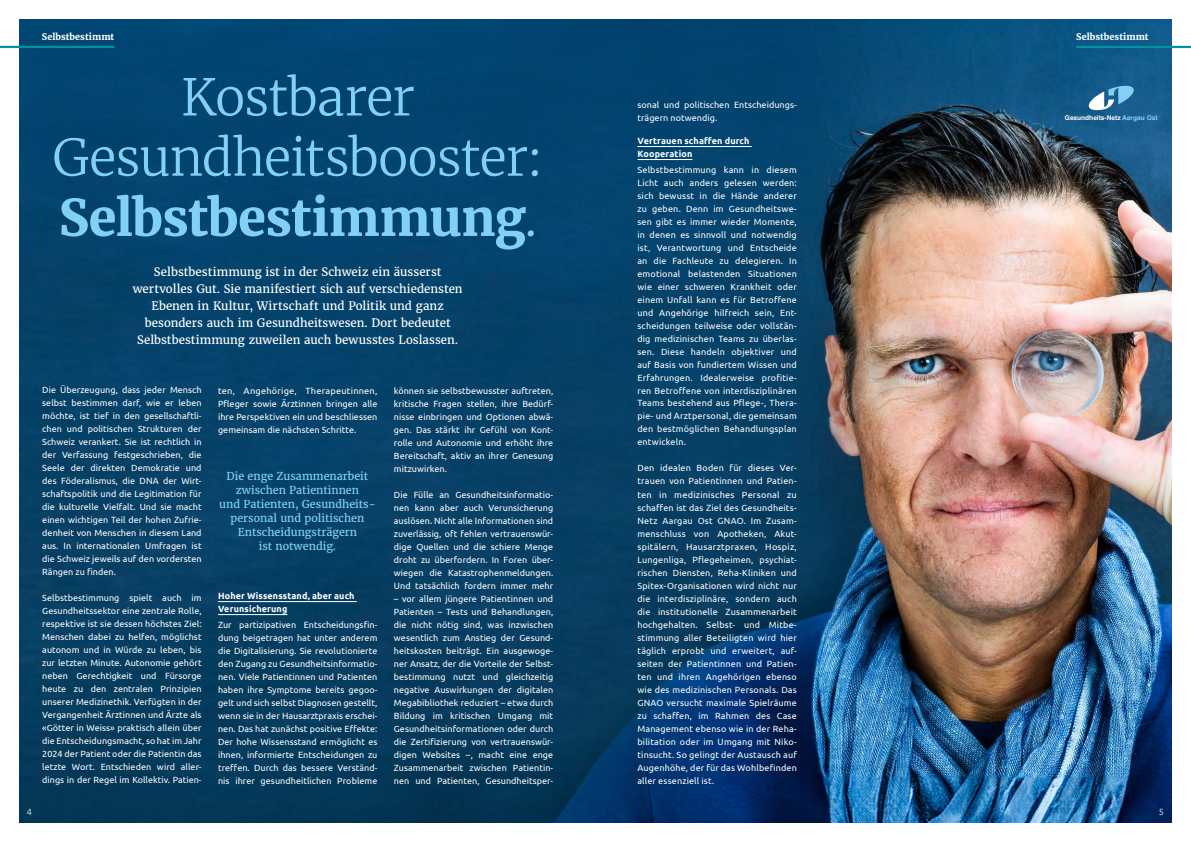
<style>
.page{position:relative;width:1191px;height:842px;background:#fff}
.page>*{position:absolute;margin:0;border:0;box-sizing:border-box;transform-origin:0 0}
.t1{font:300 50.4px/60.2px "Merriweather";letter-spacing:-.02em;color:#83d0f5;text-align:center}
.t2{font:11.5px/17px "Merriweather";letter-spacing:.005em;color:#fff;text-align:center}
.t3{font:10.8px/14px "Merriweather";color:#83d0f5;text-align:center}
.t4{font:9px/13px "Ubuntu";letter-spacing:.005em;color:#fff;text-align:justify}
.t5{font:700 9px/13px "Ubuntu";letter-spacing:.015em;color:#fff}
.t6{font:700 9px "Merriweather";letter-spacing:.005em;color:#fff}
.t7{font:300 9px "Ubuntu";color:#fff}
.t8{font:700 6.6px "Helvetica";color:#fff}
.s1{font-weight:700}
.s2{color:#83d0f5}
</style>
<div class="page">
<img style="left:20px;top:20px;width:1151px;height:802px">
<svg style="left:1087px;top:84px;width:48px;height:27px"></svg>
<hr style="left:637px;top:146px;width:114px;height:1px;background:#fff">
<hr style="left:637px;top:159px;width:55px;height:1px;background:#fff">
<hr style="left:218px;top:601px;width:139px;height:1px;background:#fff">
<hr style="left:218px;top:614px;width:69px;height:1px;background:#fff">
<hr style="left:1076px;top:46px;width:115px;height:2px;background:#00929e">
<hr style="left:0;top:46px;width:114px;height:2px;background:#00929e">
<p class="t6" style="left:42px;top:31px;width:74px">Selbstbestimmt</p>
<p class="t6" style="left:1076px;top:31px;width:74px">Selbstbestimmt</p>
<h1 class="t1" style="left:52px;top:66px;width:493px">Kostbarer<br>Gesundheitsbooster:<br><span class="s1">Selbstbestimmung</span>.</h1>
<p class="t2" style="left:133px;top:263px;width:331px">Selbstbestimmung ist in der Schweiz ein äusserst wertvolles Gut. Sie manifestiert sich auf verschiedensten Ebenen in Kultur, Wirtschaft und Politik und ganz besonders auch im Gesundheitswesen. Dort bedeutet Selbstbestimmung zuweilen auch bewusstes Loslassen.</p>
<p class="t4" style="left:42px;top:383px;width:161px">Die Überzeugung, dass jeder Mensch selbst bestimmen darf, wie er leben möchte, ist tief in den gesellschaftli&shy;chen und politischen Strukturen der Schweiz verankert. Sie ist rechtlich in der Verfassung festgeschrieben, die Seele der direkten Demokratie und des Föderalismus, die DNA der Wirt&shy;schaftspolitik und die Legitimation für die kulturelle Vielfalt. Und sie macht einen wichtigen Teil der hohen Zufrie&shy;denheit von Menschen in diesem Land aus. In internationalen Umfragen ist die Schweiz jeweils auf den vordersten Rängen zu finden.</p>
<p class="t4" style="left:42px;top:591px;width:161px">Selbstbestimmung spielt auch im Gesundheitssektor eine zentrale Rolle, respektive ist sie dessen höchstes Ziel:<br>Menschen dabei zu helfen, möglichst autonom und in Würde zu leben, bis zur letzten Minute. Autonomie gehört neben Gerechtigkeit und Fürsorge heute zu den zentralen Prinzipien unserer Medizinethik. Verfügten in der Vergangenheit Ärztinnen und Ärzte als «Götter in Weiss» praktisch allein über die Entscheidungsmacht, so hat im Jahr 2024 der Patient oder die Patientin das letzte Wort. Entschieden wird aller&shy;dings in der Regel im Kollektiv. Patien-</p>
<p class="t4" style="left:218px;top:384px;width:161px">ten, Angehörige, Therapeutinnen, Pfleger sowie Ärztinnen bringen alle ihre Perspektiven ein und beschliessen gemeinsam die nächsten Schritte.</p>
<p class="t4" style="left:394px;top:384px;width:161px">können sie selbstbewusster auftreten, kritische Fragen stellen, ihre Bedürf&shy;nisse einbringen und Optionen abwä&shy;gen. Das stärkt ihr Gefühl von Kont&shy;rolle und Autonomie und erhöht ihre Bereitschaft, aktiv an ihrer Genesung mitzuwirken.</p>
<p class="t4" style="left:394px;top:488px;width:161px">Die Fülle an Gesundheitsinformatio&shy;nen kann aber auch Verunsicherung auslösen. Nicht alle Informationen sind zuverlässig, oft fehlen vertrauenswür&shy;dige Quellen und die schiere Menge droht zu überfordern. In Foren über&shy;wiegen die Katastrophenmeldungen.<br>Und tatsächlich fordern immer mehr</p>
<p class="t4" style="left:394px;top:591px;width:161px">– vor allem jüngere Patientinnen und Patienten – Tests und Behandlungen, die nicht nötig sind, was inzwischen wesentlich zum Anstieg der Gesund&shy;heitskosten beiträgt. Ein ausgewoge&shy;ner Ansatz, der die Vorteile der Selbst&shy;bestimmung nutzt und gleichzeitig negative Auswirkungen der digitalen Megabibliothek reduziert – etwa durch Bildung im kritischen Umgang mit Gesundheitsinformationen oder durch die Zertifizierung von vertrauenswür&shy;digen Websites –, macht eine enge Zusammenarbeit zwischen Patientin&shy;nen und Patienten, Gesundheitsper-</p>
<p class="t3" style="left:219px;top:468px;width:158px">Die enge Zusammenarbeit zwischen Patientinnen<br>und Patienten, Gesundheits&shy;personal und politischen<br>Entscheidungsträgern<br>ist notwendig.</p>
<p class="t5" style="left:218px;top:589px;width:138px">Hoher Wissensstand, aber auch<br>Verunsicherung</p>
<p class="t4" style="left:218px;top:618px;width:161px">Zur partizipativen Entscheidungsfin&shy;dung beigetragen hat unter anderem die Digitalisierung. Sie revolutionierte den Zugang zu Gesundheitsinformatio&shy;nen. Viele Patientinnen und Patienten haben ihre Symptome bereits gegoo&shy;gelt und sich selbst Diagnosen gestellt, wenn sie in der Hausarztpraxis erschei&shy;nen. Das hat zunächst positive Effekte:<br>Der hohe Wissensstand ermöglicht es ihnen, informierte Entscheidungen zu treffen. Durch das bessere Verständ&shy;nis ihrer gesundheitlichen Probleme</p>
<p class="t4" style="left:637px;top:98px;width:161px">sonal und politischen Entscheidungs&shy;trägern notwendig.</p>
<p class="t5" style="left:637px;top:134px;width:114px">Vertrauen schaffen durch<br>Kooperation</p>
<p class="t4" style="left:637px;top:163px;width:161px">Selbstbestimmung kann in diesem Licht auch anders gelesen werden: sich bewusst in die Hände anderer zu geben. Denn im Gesundheitswe&shy;sen gibt es immer wieder Momente, in denen es sinnvoll und notwendig ist, Verantwortung und Entscheide an die Fachleute zu delegieren. In emotional belastenden Situationen wie einer schweren Krankheit oder einem Unfall kann es für Betroffene und Angehörige hilfreich sein, Ent&shy;scheidungen teilweise oder vollstän&shy;dig medizinischen Teams zu überlas&shy;sen. Diese handeln objektiver und auf Basis von fundiertem Wissen und Erfahrungen. Idealerweise profitie&shy;ren Betroffene von interdisziplinären Teams bestehend aus Pflege-, Thera&shy;pie- und Arztpersonal, die gemeinsam den bestmöglichen Behandlungsplan entwickeln.</p>
<p class="t4" style="left:637px;top:461px;width:161px">Den idealen Boden für dieses Ver&shy;trauen von Patientinnen und Patien&shy;ten in medizinisches Personal zu schaffen ist das Ziel des Gesundheits-Netz Aargau Ost GNAO. Im Zusam&shy;menschluss von Apotheken, Akut&shy;spitälern, Hausarztpraxen, Hospiz, Lungenliga, Pflegeheimen, psychiat&shy;rischen Diensten, Reha-Kliniken und Spitex-Organisationen wird nicht nur die interdisziplinäre, sondern auch die institutionelle Zusammenarbeit hochgehalten. Selbst- und Mitbe&shy;stimmung aller Beteiligten wird hier täglich erprobt und erweitert, auf&shy;seiten der Patientinnen und Patien&shy;ten und ihren Angehörigen ebenso wie des medizinischen Personals. Das GNAO versucht maximale Spielräume zu schaffen, im Rahmen des Case Management ebenso wie in der Reha&shy;bilitation oder im Umgang mit Niko&shy;tinsucht. So gelingt der Austausch auf Augenhöhe, der für das Wohlbefinden aller essenziell ist.</p>
<p class="t8" style="left:1064px;top:114px;width:94px">Gesundheits-Netz <span class="s2">Aargau Ost</span></p>
<p class="t7" style="left:27px;top:806px;width:7px">4</p>
<p class="t7" style="left:1159px;top:806px;width:7px">5</p>
</div>
